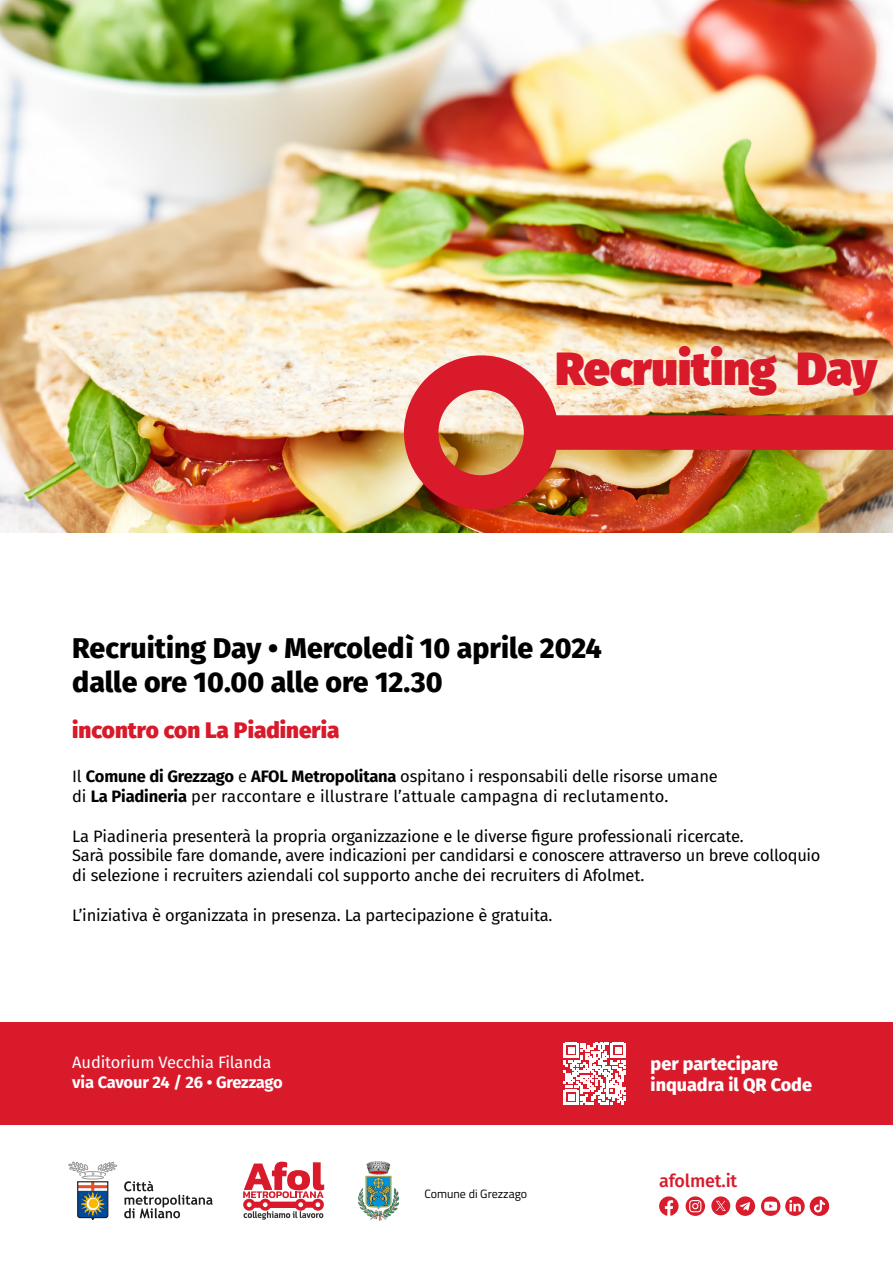
<style>
.page{position:relative;width:893px;height:1263px;background:#fff}
.page>*{position:absolute;margin:0;border:0;box-sizing:border-box;transform-origin:0 0}
.t1{font:900 46.5px "Fira Sans";color:#d81a2b}
.t2{font:800 28.5px/34.2px "Fira Sans";color:#000}
.t3{font:800 22.5px "Fira Sans";color:#d81a2b}
.t4{font:800 18px/21.6px "Fira Sans";color:#fff}
.t5{font:500 18px "Fira Sans";letter-spacing:-.01em;color:#d81a2b}
.t6{font:16.5px/19.8px "Fira Sans";letter-spacing:-.01em;color:#000}
.t7{font:16.5px "Fira Sans";letter-spacing:-.01em;color:#fff}
.t8{font:700 16.5px "Fira Sans";letter-spacing:-.02em;color:#fff}
.t9{font:12px "Titillium Web";color:#000}
.s1{font-weight:700}
</style>
<div class="page">
<div style="left:0;top:1023px;width:893px;height:102px;background:#d81a2b"></div>
<img style="left:0;top:0;width:893px;height:532px">
<div style="left:537px;top:415px;width:356px;height:35px;background:#d81a2b"></div>
<div style="left:404px;top:355px;width:154px;height:155px;border:34px solid #d81a2b;border-radius:50%"></div>
<svg style="left:243px;top:1162px;width:81px;height:58px"></svg>
<svg style="left:564px;top:1043px;width:62px;height:62px"></svg>
<img style="left:358px;top:1161px;width:41px;height:59px">
<svg style="left:659px;top:1196px;width:20px;height:20px"></svg>
<svg style="left:686px;top:1196px;width:19px;height:20px"></svg>
<svg style="left:736px;top:1196px;width:19px;height:20px"></svg>
<svg style="left:761px;top:1196px;width:68px;height:20px"></svg>
<svg style="left:711px;top:1196px;width:19px;height:19px"></svg>
<svg style="left:68px;top:1161px;width:50px;height:59px"></svg>
<svg style="left:124px;top:1181px;width:89px;height:37px"></svg>
<h1 class="t1" style="left:555px;top:326px;width:323px">Recruiting Day</h1>
<h2 class="t2" style="left:72px;top:629px;width:531px">Recruiting Day • Mercoledì 10 aprile 2024 dalle ore 10.00 alle ore 12.30</h2>
<h3 class="t3" style="left:72px;top:710px;width:269px">incontro con La Piadineria</h3>
<p class="t6" style="left:72px;top:766px;width:647px">Il <span class="s1">Comune di Grezzago</span> e <span class="s1">AFOL Metropolitana</span> ospitano i responsabili delle risorse umane di <span class="s1">La Piadineria</span> per raccontare e illustrare l’attuale campagna di reclutamento.</p>
<p class="t6" style="left:72px;top:825px;width:750px">La Piadineria presenterà la propria organizzazione e le diverse figure professionali ricercate.<br>Sarà possibile fare domande, avere indicazioni per candidarsi e conoscere attraverso un breve colloquio di selezione i recruiters aziendali col supporto anche dei recruiters di Afolmet.</p>
<p class="t6" style="left:72px;top:905px;width:482px">L’iniziativa è organizzata in presenza. La partecipazione è gratuita.</p>
<p class="t7" style="left:72px;top:1050px;width:201px">Auditorium Vecchia Filanda</p>
<p class="t8" style="left:72px;top:1068px;width:212px">via Cavour 24 / 26 • Grezzago</p>
<p class="t9" style="left:424px;top:1185px;width:104px">Comune di Grezzago</p>
<p class="t4" style="left:651px;top:1051px;width:163px">per partecipare inquadra il QR Code</p>
<p class="t5" style="left:659px;top:1166px;width:80px">afolmet.it</p>
</div>
